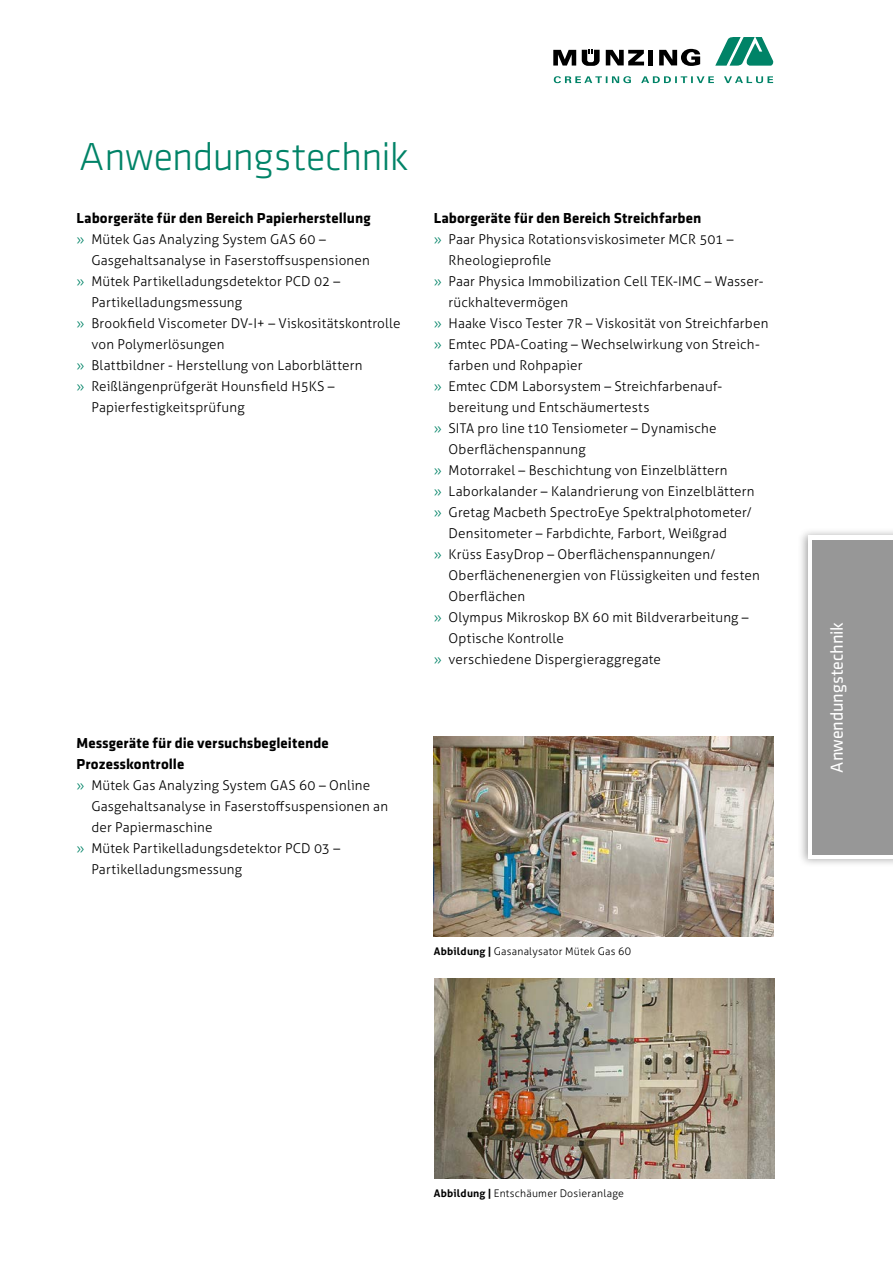
<style>
.page{position:relative;width:893px;height:1263px;background:#fff}
.page>*{position:absolute;margin:0;border:0;box-sizing:border-box;transform-origin:0 0}
.t1{font:300 40.5px "Klavika";letter-spacing:-.015em;color:#008367}
.t2{font:18px "Klavika";letter-spacing:-.005em;color:#fff}
.t3{font:700 15px/21px "Klavika";letter-spacing:.005em;color:#000}
.t4{font:300 13.5px "Aller";letter-spacing:.01em;color:#000}
.t5{font:300 10.5px "Aller";letter-spacing:.025em;color:#000}
.s1{color:#008367}
.s2{font-weight:700}
</style>
<div class="page">
<svg style="left:553px;top:37px;width:220px;height:46px"></svg>
<div style="left:797px;top:527px;width:96px;height:341px;background:#000;opacity:.35"></div>
<div style="left:808px;top:536px;width:85px;height:323px;background:#fff"></div>
<img style="left:434px;top:737px;width:340px;height:200px">
<img style="left:434px;top:978px;width:341px;height:200px">
<div style="left:812px;top:540px;width:81px;height:315px;background:#979797"></div>
<h1 class="t1" style="left:79px;top:135px;width:331px">Anwendungstechnik</h1>
<p class="t3" style="left:77px;top:208px;width:296px">Laborgeräte für den Bereich Papierherstellung</p>
<p class="t4" style="left:77px;top:231px;width:251px"><span class="s1">»</span> Mütek Gas Analyzing System GAS 60 –</p>
<p class="t4" style="left:91px;top:252px;width:280px">Gasgehaltsanalyse in Faserstoffsuspensionen</p>
<p class="t4" style="left:77px;top:273px;width:265px"><span class="s1">»</span> Mütek Partikelladungsdetektor PCD 02 –</p>
<p class="t4" style="left:91px;top:294px;width:152px">Partikelladungsmessung</p>
<p class="t4" style="left:77px;top:315px;width:326px"><span class="s1">»</span> Brookfield Viscometer DV-I+ – Viskositätskontrolle</p>
<p class="t4" style="left:91px;top:336px;width:134px">von Polymerlösungen</p>
<p class="t4" style="left:77px;top:357px;width:287px"><span class="s1">»</span> Blattbildner - Herstellung von Laborblättern</p>
<p class="t4" style="left:77px;top:378px;width:260px"><span class="s1">»</span> Reißlängenprüfgerät Hounsfield H5KS –</p>
<p class="t4" style="left:91px;top:399px;width:155px">Papierfestigkeitsprüfung</p>
<p class="t3" style="left:434px;top:208px;width:269px">Laborgeräte für den Bereich Streichfarben</p>
<p class="t4" style="left:434px;top:231px;width:301px"><span class="s1">»</span> Paar Physica Rotationsviskosimeter MCR 501 –</p>
<p class="t4" style="left:449px;top:252px;width:104px">Rheologieprofile</p>
<p class="t4" style="left:434px;top:273px;width:331px"><span class="s1">»</span> Paar Physica Immobilization Cell TEK-IMC – Wasser-</p>
<p class="t4" style="left:449px;top:294px;width:121px">rückhaltevermögen</p>
<p class="t4" style="left:434px;top:315px;width:336px"><span class="s1">»</span> Haake Visco Tester 7R – Viskosität von Streichfarben</p>
<p class="t4" style="left:434px;top:336px;width:328px"><span class="s1">»</span> Emtec PDA-Coating – Wechselwirkung von Streich-</p>
<p class="t4" style="left:449px;top:357px;width:135px">farben und Rohpapier</p>
<p class="t4" style="left:434px;top:378px;width:290px"><span class="s1">»</span> Emtec CDM Laborsystem – Streichfarbenauf-</p>
<p class="t4" style="left:449px;top:399px;width:202px">bereitung und Entschäumertests</p>
<p class="t4" style="left:434px;top:420px;width:284px"><span class="s1">»</span> SITA pro line t10 Tensiometer – Dynamische</p>
<p class="t4" style="left:449px;top:441px;width:138px">Oberflächenspannung</p>
<p class="t4" style="left:434px;top:462px;width:295px"><span class="s1">»</span> Motorrakel – Beschichtung von Einzelblättern</p>
<p class="t4" style="left:434px;top:483px;width:322px"><span class="s1">»</span> Laborkalander – Kalandrierung von Einzelblättern</p>
<p class="t4" style="left:434px;top:504px;width:320px"><span class="s1">»</span> Gretag Macbeth SpectroEye Spektralphotometer/</p>
<p class="t4" style="left:449px;top:525px;width:280px">Densitometer – Farbdichte, Farbort, Weißgrad</p>
<p class="t4" style="left:434px;top:546px;width:284px"><span class="s1">»</span> Krüss EasyDrop – Oberflächenspannungen/</p>
<p class="t4" style="left:449px;top:567px;width:313px">Oberflächenenergien von Flüssigkeiten und festen</p>
<p class="t4" style="left:449px;top:588px;width:78px">Oberflächen</p>
<p class="t4" style="left:434px;top:609px;width:316px"><span class="s1">»</span> Olympus Mikroskop BX 60 mit Bildverarbeitung –</p>
<p class="t4" style="left:449px;top:630px;width:117px">Optische Kontrolle</p>
<p class="t4" style="left:434px;top:651px;width:229px"><span class="s1">»</span> verschiedene Dispergieraggregate</p>
<p class="t3" style="left:77px;top:733px;width:254px">Messgeräte für die versuchsbegleitende<br>Prozesskontrolle</p>
<p class="t4" style="left:77px;top:777px;width:295px"><span class="s1">»</span> Mütek Gas Analyzing System GAS 60 – Online</p>
<p class="t4" style="left:91px;top:798px;width:298px">Gasgehaltsanalyse in Faserstoffsuspensionen an</p>
<p class="t4" style="left:91px;top:819px;width:123px">der Papiermaschine</p>
<p class="t4" style="left:77px;top:840px;width:265px"><span class="s1">»</span> Mütek Partikelladungsdetektor PCD 03 –</p>
<p class="t4" style="left:91px;top:861px;width:152px">Partikelladungsmessung</p>
<p class="t5" style="left:434px;top:945px;width:199px"><span class="s2">Abbildung |</span> Gasanalysator Mütek Gas 60</p>
<h2 class="t2" style="left:827px;top:773px;width:152px;rotate:-90deg">Anwendungstechnik</h2>
<p class="t5" style="left:434px;top:1187px;width:192px"><span class="s2">Abbildung |</span> Entschäumer Dosieranlage</p>
</div>
